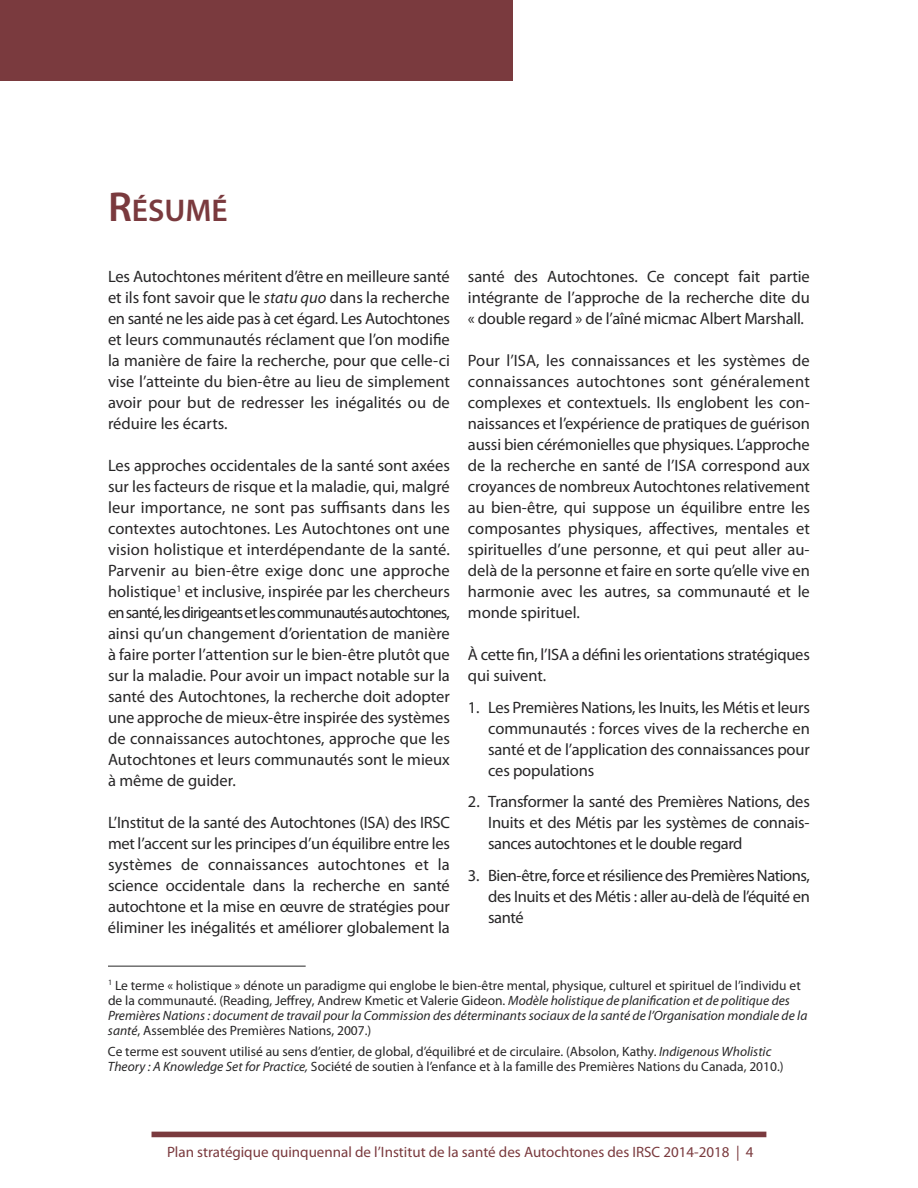
<style>
.page{position:relative;width:918px;height:1188px;background:#fff}
.page>*{position:absolute;margin:0;border:0;box-sizing:border-box;transform-origin:0 0}
.t1{font:600 31.5px "Myriad Pro";color:#7a3a3e}
.t2{font:16.5px/21px "Myriad Pro";letter-spacing:-.01em;color:#272627;text-align:justify}
.t3{font:15px "Myriad Pro";color:#7a3a3e}
.t4{font:13.5px/15px "Myriad Pro";color:#272627}
.s1{font-size:42px}
.s2{font-style:italic}
</style>
<div class="page">
<div style="left:0;top:0;width:513px;height:81px;background:#7a3a3e"></div>
<div style="left:152px;top:1132px;width:614px;height:5px;background:#7a3a3e"></div>
<hr style="left:917px;top:171px;width:1px;height:846px;background:#7a3a3e">
<hr style="left:108px;top:966px;width:198px;height:1px;background:#272627">
<h1 class="t1" style="left:108px;top:198px;width:121px"><span class="s1">R</span>ÉSUMÉ</h1>
<p class="t2" style="left:108px;top:268px;width:343px">Les Autochtones méritent d’être en meilleure santé et ils font savoir que le <span class="s2">statu quo</span> dans la recherche en santé ne les aide pas à cet égard. Les Autochtones et leurs communautés réclament que l’on modifie la manière de faire la recherche, pour que celle-ci vise l’atteinte du bien-être au lieu de simplement avoir pour but de redresser les inégalités ou de réduire les écarts.</p>
<p class="t2" style="left:108px;top:457px;width:343px">Les approches occidentales de la santé sont axées sur les facteurs de risque et la maladie, qui, malgré leur importance, ne sont pas suffisants dans les contextes autochtones. Les Autochtones ont une vision holistique et interdépendante de la santé.<br>Parvenir au bien-être exige donc une approche holistique<sup>1</sup> et inclusive, inspirée par les chercheurs ensanté,lesdirigeantsetlescommunautésautochtones, ainsi qu’un changement d’orientation de manière à faire porter l’attention sur le bien-être plutôt que sur la maladie. Pour avoir un impact notable sur la santé des Autochtones, la recherche doit adopter une approche de mieux-être inspirée des systèmes de connaissances autochtones, approche que les Autochtones et leurs communautés sont le mieux à même de guider.</p>
<p class="t2" style="left:108px;top:814px;width:343px">L’Institut de la santé des Autochtones (ISA) des IRSC met l’accent sur les principes d’un équilibre entre les systèmes de connaissances autochtones et la science occidentale dans la recherche en santé autochtone et la mise en œuvre de stratégies pour éliminer les inégalités et améliorer globalement la</p>
<p class="t2" style="left:468px;top:268px;width:343px">santé des Autochtones. Ce concept fait partie intégrante de l’approche de la recherche dite du « double regard » de l’aîné micmac Albert Marshall.</p>
<p class="t2" style="left:468px;top:352px;width:343px">Pour l’ISA, les connaissances et les systèmes de connaissances autochtones sont généralement complexes et contextuels. Ils englobent les con&shy;naissances et l’expérience de pratiques de guérison aussi bien cérémonielles que physiques. L’approche de la recherche en santé de l’ISA correspond aux croyances de nombreux Autochtones relativement au bien-être, qui suppose un équilibre entre les composantes physiques, affectives, mentales et spirituelles d’une personne, et qui peut aller au&shy;delà de la personne et faire en sorte qu’elle vive en harmonie avec les autres, sa communauté et le monde spirituel.</p>
<p class="t2" style="left:468px;top:646px;width:343px">à cette fin, l’ISA a défini les orientations stratégiques qui suivent.</p>
<p class="t2" style="left:488px;top:698px;width:323px;text-indent:-20px">1. Les Premières Nations, les Inuits, les Métis et leurs communautés : forces vives de la recherche en santé et de l’application des connaissances pour ces populations</p>
<p class="t2" style="left:488px;top:793px;width:323px;text-indent:-20px">2. Transformer la santé des Premières Nations, des Inuits et des Métis par les systèmes de connais&shy;sances autochtones et le double regard</p>
<p class="t2" style="left:488px;top:866px;width:323px;text-indent:-20px">3. Bien-être, force et résilience des Premières Nations, des Inuits et des Métis : aller au-delà de l’équité en santé</p>
<p class="t4" style="left:108px;top:979px;width:701px"><sup>1</sup> Le terme « holistique » dénote un paradigme qui englobe le bien-être mental, physique, culturel et spirituel de l’individu et de la communauté. (Reading, Jeffrey, Andrew Kmetic et Valerie gideon. <span class="s2">Modèle holistique de planification et de politique des Premières Nations : document de travail pour la Commission des déterminants sociaux de la santé de l’Organisation mondiale de la santé</span>, Assemblée des Premières Nations, 2007.)</p>
<p class="t4" style="left:108px;top:1045px;width:677px">Ce terme est souvent utilisé au sens d’entier, de global, d’équilibré et de circulaire. (Absolon, Kathy. <span class="s2">Indigenous Wholistic<br>Theory : A Knowledge Set for Practice,</span> Société de soutien à l’enfance et à la famille des Premières Nations du Canada, 2010.)</p>
<p class="t3" style="left:167px;top:1147px;width:588px">Plan stratégique quinquennal de l’Institut de la santé des Autochtones des IRSC 2014-2018 | 4</p>
</div>
